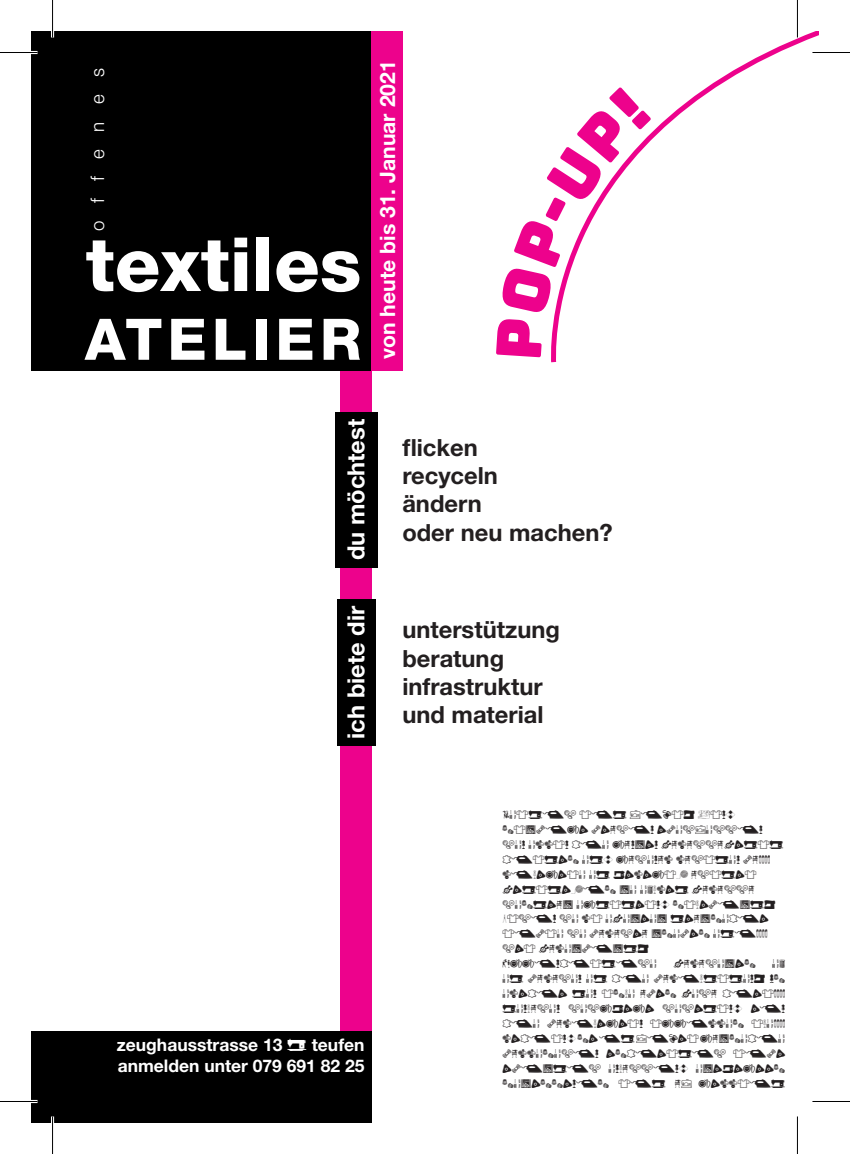
<style>
.page{position:relative;width:850px;height:1154px;background:#fff}
.page>*{position:absolute;margin:0;border:0;box-sizing:border-box;transform-origin:0 0}
.t1{font:800 74.75px "Helvetica Neue LT Std";color:#fff}
.t2{font:800 57.25px "Helvetica Neue LT Std";letter-spacing:.09em;color:#fff}
.t3{font:700 23.75px/28.5px "Helvetica Neue LT Std";color:#231f20}
.t4{font:700 23.75px "Helvetica Neue LT Std";color:#fff}
.t5{font:700 21.25px "Helvetica Neue LT Std";color:#fff}
.t6{font:300 18.75px "Helvetica Neue LT Std";letter-spacing:.93em;color:#fff}
.t7{font:700 17.5px/21px "Helvetica Neue LT Std";color:#fff}
.t8{font:12.5px/15px "Tailoring";color:#231f20}
.s1{font-family:"Tailoring";font-weight:400}
</style>
<div class="page">
<div style="left:341px;top:369px;width:31px;height:672px;background:#ed028c"></div>
<div style="left:31px;top:31px;width:341px;height:339px;background:#000"></div>
<svg style="left:551px;top:31px;width:267px;height:332px"></svg>
<div style="left:31px;top:1032px;width:340px;height:91px;background:#000"></div>
<div style="left:334px;top:412px;width:43px;height:155px;background:#000"></div>
<div style="left:336px;top:599px;width:39px;height:147px;background:#000"></div>
<div style="left:372px;top:31px;width:31px;height:339px;background:#ed028c"></div>
<hr style="left:0;top:51px;width:38px;height:3px;background:#fff">
<hr style="left:812px;top:51px;width:37px;height:3px;background:#fff">
<hr style="left:0;top:1100px;width:38px;height:3px;background:#fff">
<hr style="left:51px;top:0;width:3px;height:38px;background:#fff">
<hr style="left:51px;top:1116px;width:3px;height:38px;background:#fff">
<hr style="left:795px;top:0;width:3px;height:38px;background:#fff">
<hr style="left:0;top:52px;width:38px;height:1px;background:#000">
<hr style="left:812px;top:52px;width:37px;height:1px;background:#000">
<hr style="left:0;top:1101px;width:38px;height:1px;background:#000">
<hr style="left:812px;top:1101px;width:37px;height:1px;background:#000">
<hr style="left:52px;top:0;width:1px;height:38px;background:#000">
<hr style="left:52px;top:1116px;width:1px;height:38px;background:#000">
<hr style="left:796px;top:0;width:1px;height:38px;background:#000">
<hr style="left:796px;top:1116px;width:1px;height:38px;background:#000">
<svg style="left:551px;top:87px;width:100px;height:270px"></svg>
<h3 class="t6" style="left:86px;top:231px;width:164px;rotate:-90deg">offenes</h3>
<h1 class="t1" style="left:86px;top:220px;width:277px">textiles</h1>
<h2 class="t2" style="left:85px;top:305px;width:278px">ATELIER</h2>
<h3 class="t5" style="left:374px;top:359px;width:300px;rotate:-90deg">von heute bis 31. Januar 2021</h3>
<h3 class="t4" style="left:341px;top:560px;width:143px;rotate:-90deg">du möchtest</h3>
<h3 class="t4" style="left:341px;top:739px;width:134px;rotate:-90deg">ich biete dir</h3>
<h3 class="t3" style="left:402px;top:432px;width:211px">flicken<br>recyceln<br>ändern<br>oder neu machen?</h3>
<h3 class="t3" style="left:402px;top:615px;width:159px">unterstützung beratung infrastruktur und material</h3>
<h3 class="t7" style="left:117px;top:1034px;width:249px">zeughausstrasse 13 <span class="s1">T</span> teufen anmelden unter 079 691 82 25</h3>
<p class="t8" style="left:502px;top:807px;width:282px">BEATUR AUT FUGA. NAM,<br>SANDUCI DIORUM IDERFERRUM<br>REM ELLAM QUE COMNIM VOLORROVITAT<br>QUATIS ET, COREMOL LORATEM DO-<br>LUPICIAE ET HILICAB ORATIA<br>VITATIBUS NE EXPLIT VOLORRO<br>RESTION ECTATIAM, SAPIDUNT.<br>HARUM RE LA EVENIEN TIONSEQUI<br>AUDAE RE DOLORIO NSEDIS ETU-<br>RIA VOLENDUNT.<br>ACCUMQUATURE</p>
<p class="t8" style="left:673px;top:956px;width:84px">VOLORENIS</p>
<p class="t8" style="left:502px;top:956px;width:284px;text-align:justify;text-indent:269px">EX ET DOLOREM ET QUE DOLUPTATEM. US ELIQUI TEM ASPE ODIS VERO QUIA-TEMPOREM RERCHICI RERITAM, IUM QUE DOLUPICIAM ACCULLES APE-LIQUAM, SI UT FUGIA CONSEQUE DOLLESERUM ISQUIATUR AUDI IDUNTUR EMPORRUM, ENIHICIIS SENISSIMUS AUT OFFICILLAUT</p>
</div>
